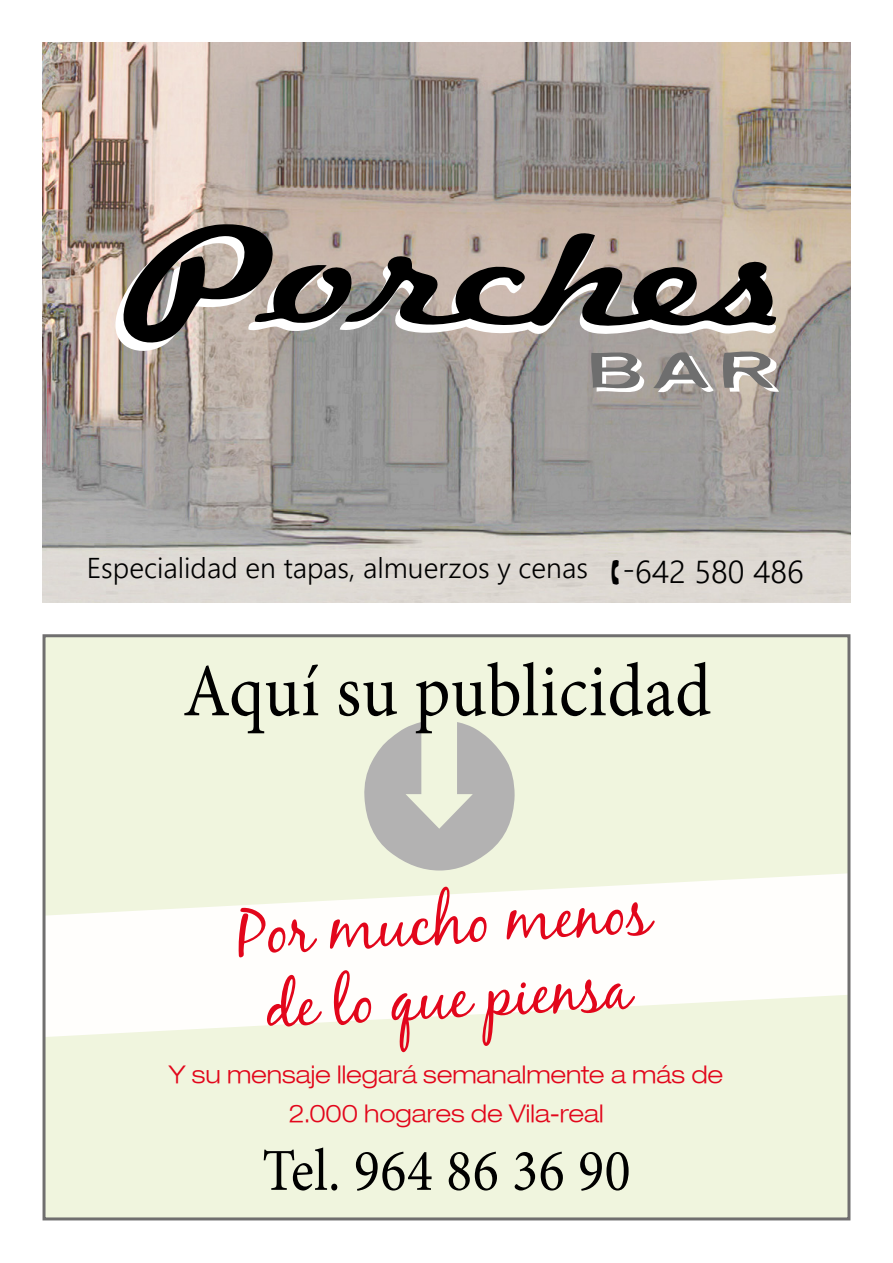
<style>
.page{position:relative;width:893px;height:1263px;background:#fff}
.page>*{position:absolute;margin:0;border:0;box-sizing:border-box;transform-origin:0 0}
.t1{font:75.15px "Minion Pro";letter-spacing:.01em;color:#000;scale:.91 1}
.t2{font:62.7px/74.7px "Black Jack";color:#e2061b;text-align:center}
.t3{font:59.55px "Minion Pro";letter-spacing:.01em;color:#000;scale:.91 1}
.t4{font:300 28.65px "Nirmala UI";color:#000}
.t5{font:300 expanded 24.3px/39px "Helvetica Neue LT";letter-spacing:-.005em;color:#e2061b;text-align:center}
.s1{font-size:31.65px}
</style>
<div class="page">
<div style="left:44px;top:636px;width:805px;height:583px;background:#f0f5de"></div>
<svg style="left:42px;top:873px;width:809px;height:164px;fill:#fffefc"></svg>
<div style="left:43px;top:634px;width:807px;height:586px;border:3px solid #706f6f"></div>
<svg style="left:364px;top:722px;width:151px;height:148px"></svg>
<img style="left:43px;top:43px;width:807px;height:559px">
<svg style="left:356px;top:335px;width:424px;height:8px;background:#ada59e"></svg>
<svg style="left:356px;top:231px;width:424px;height:104px;background:#8d837d"></svg>
<svg style="left:107px;top:223px;width:249px;height:133px;background:#877f79"></svg>
<svg style="left:653px;top:348px;width:61px;height:48px;background:#a09c99"></svg>
<svg style="left:721px;top:347px;width:58px;height:47px;background:#ada6a0"></svg>
<svg style="left:590px;top:348px;width:54px;height:51px"></svg>
<svg style="left:612px;top:559px;width:7px;height:25px"></svg>
<p class="t4" style="left:87px;top:545px;width:718px">Especialidad en tapas, almuerzos y cenas <span class="s1">-642 580 486</span></p>
<h1 class="t1" style="left:183px;top:641px;width:582px">Aquí su publicidad</h1>
<h2 class="t2" style="left:236px;top:894px;width:415px;rotate:-3deg">Por mucho menos de lo que piensa</h2>
<p class="t5" style="left:169px;top:1054px;width:556px">Y su mensaje llegará semanalmente a más de<br>2.000 hogares de Vila-real</p>
<h3 class="t3" style="left:262px;top:1131px;width:406px">Tel. 964 86 36 90</h3>
</div>
